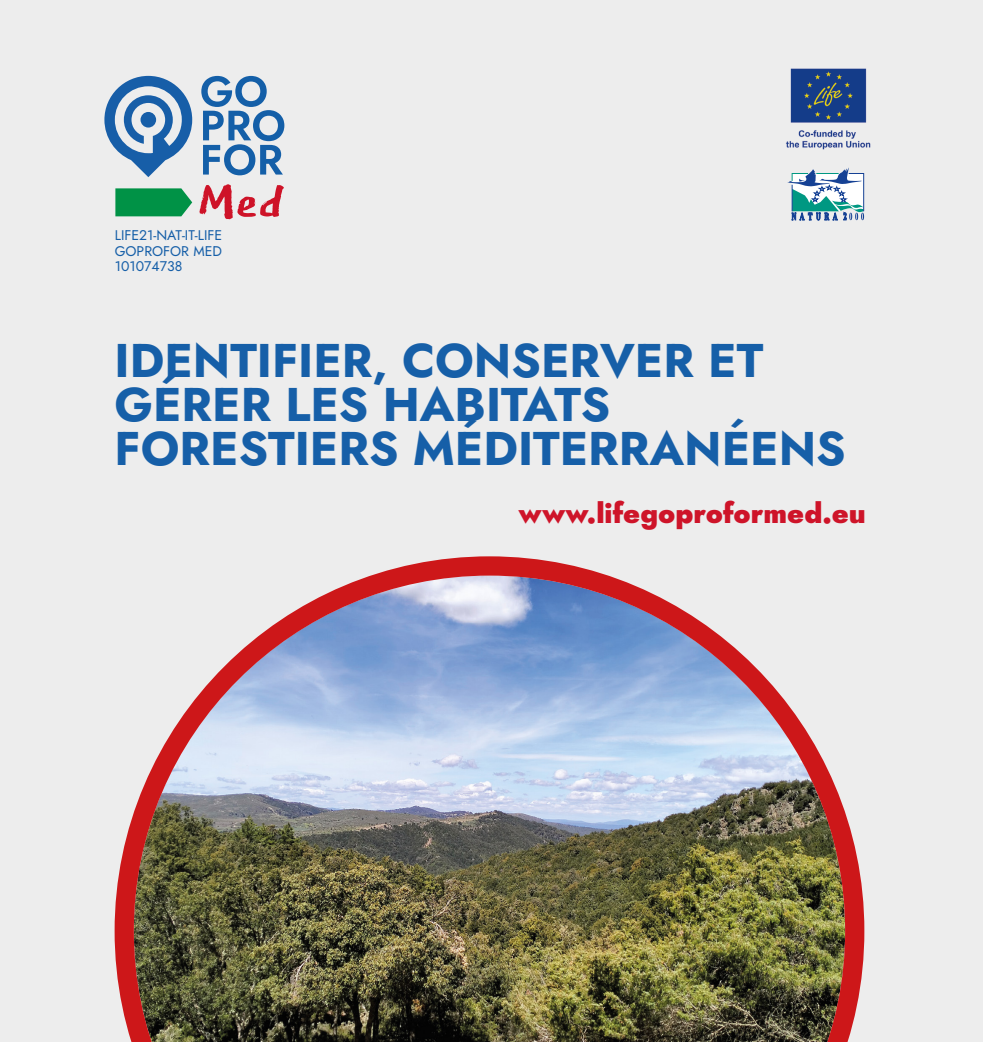
<style>
.page{position:relative;width:983px;height:1042px;background:#fff}
.page>*{position:absolute;margin:0;border:0;box-sizing:border-box;transform-origin:0 0}
.t1{font:700 47.25px/43.8px "Jost";color:#165fa8}
.t2{font:900 28px "Jost";color:#ce1429}
.t3{font:14px/15.8px "Jost";color:#165fa8;text-align:justify}
</style>
<div class="page">
<div style="left:0;top:0;width:982px;height:1042px;background:#ededed"></div>
<img style="left:115px;top:556px;width:749px;height:486px">
<img style="left:786px;top:68px;width:85px;height:82px">
<svg style="left:787px;top:167px;width:76px;height:54px"></svg>
<svg style="left:115px;top:188px;width:77px;height:28px;background:#149954"></svg>
<svg style="left:199px;top:184px;width:85px;height:35px"></svg>
<svg style="left:201px;top:76px;width:83px;height:99px"></svg>
<svg style="left:104px;top:76px;width:88px;height:101px"></svg>
<div style="left:140px;top:112px;width:16px;height:16px;background:#175ea8;border-radius:50%"></div>
<p class="t3" style="left:115px;top:227px;width:109px">LIFE21-NAT-IT-LIFE GOPROFOR MED 101074738</p>
<p class="t1" style="left:115px;top:339px;width:732px">IDENTIFIER, CONSERVER ET<br>GÉRER LES HABITATS<br>FORESTIERS MÉDITERRANÉENS</p>
<p class="t2" style="left:518px;top:494px;width:348px">www.lifegoproformed.eu</p>
</div>
